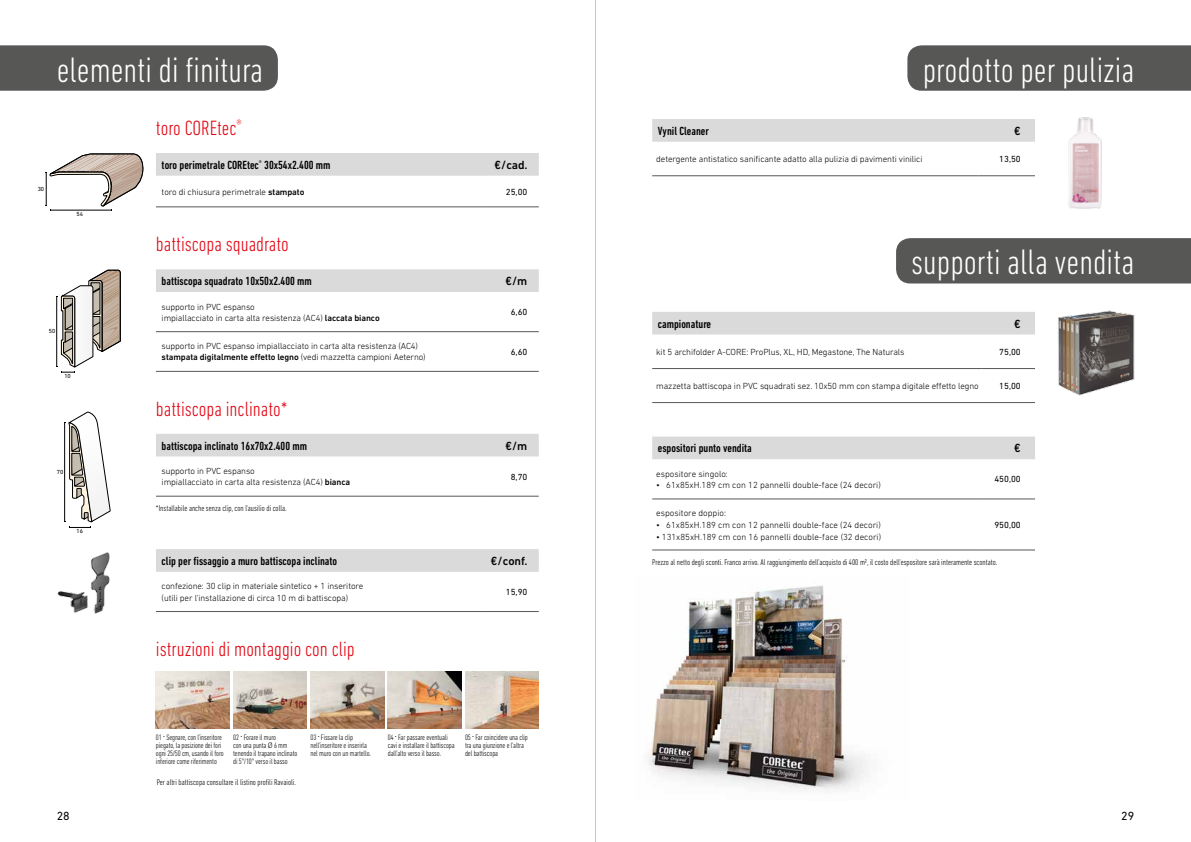
<style>
.page{position:relative;width:1191px;height:842px;background:#fff}
.page>*{position:absolute;margin:0;border:0;box-sizing:border-box;transform-origin:0 0}
.t1{font:300 condensed 36px "DIN Next LT Pro";color:#fff}
.t2{font:300 condensed 21px "DIN Next LT Pro";color:#e30613}
.t3{font:500 condensed 12px "DIN Next LT Pro";color:#000}
.t4{font:500 12px "DIN Next LT Pro";color:#000}
.t5{font:12px "DIN Next LT Pro";color:#000}
.t6{font:300 9px/10.8px "DIN Next LT Pro";letter-spacing:-.01em;color:#000}
.t7{font:9px "DIN Next LT Pro";color:#000}
.t8{font:300 condensed 8.5px "DIN Next LT Pro";color:#000}
.t9{font:300 condensed 8px/8px "DIN Next LT Pro";letter-spacing:-.01em;color:#000}
.t10{font:6px "DIN Next LT Pro";color:#000}
.s1{font-weight:500}
.s2{font-stretch:normal}
</style>
<div class="page">
<img style="left:647px;top:585px;width:221px;height:206px">
<div style="left:652px;top:437px;width:383px;height:22px;background:#dadada"></div>
<hr style="left:652px;top:499px;width:326px;height:1px;background:#575756">
<hr style="left:978px;top:499px;width:57px;height:1px;background:#575756">
<hr style="left:652px;top:550px;width:326px;height:1px;background:#575756">
<hr style="left:978px;top:550px;width:57px;height:1px;background:#575756">
<div style="left:652px;top:312px;width:383px;height:22px;background:#dadada"></div>
<hr style="left:652px;top:368px;width:329px;height:1px;background:#575756">
<hr style="left:981px;top:368px;width:54px;height:1px;background:#575756">
<hr style="left:652px;top:402px;width:329px;height:1px;background:#575756">
<hr style="left:981px;top:402px;width:54px;height:1px;background:#575756">
<div style="left:652px;top:119px;width:383px;height:23px;background:#dadada"></div>
<hr style="left:652px;top:175px;width:326px;height:1px;background:#575756">
<hr style="left:978px;top:175px;width:57px;height:1px;background:#575756">
<svg style="left:56px;top:270px;width:65px;height:103px"></svg>
<div style="left:156px;top:153px;width:383px;height:23px;background:#dadada"></div>
<hr style="left:156px;top:207px;width:326px;height:1px;background:#575756">
<hr style="left:482px;top:207px;width:57px;height:1px;background:#575756">
<div style="left:156px;top:269px;width:383px;height:23px;background:#dadada"></div>
<hr style="left:156px;top:371px;width:326px;height:1px;background:#575756">
<hr style="left:482px;top:371px;width:57px;height:1px;background:#575756">
<hr style="left:156px;top:331px;width:326px;height:1px;background:#575756">
<hr style="left:482px;top:331px;width:57px;height:1px;background:#575756">
<div style="left:156px;top:434px;width:383px;height:22px;background:#dadada"></div>
<hr style="left:156px;top:496px;width:326px;height:1px;background:#575756">
<hr style="left:482px;top:496px;width:57px;height:1px;background:#575756">
<div style="left:156px;top:549px;width:383px;height:23px;background:#dadada"></div>
<hr style="left:156px;top:611px;width:326px;height:1px;background:#575756">
<hr style="left:482px;top:611px;width:57px;height:1px;background:#575756">
<img style="left:90px;top:552px;width:20px;height:62px">
<img style="left:57px;top:591px;width:34px;height:23px">
<img style="left:156px;top:672px;width:74px;height:57px">
<img style="left:233px;top:672px;width:74px;height:57px">
<img style="left:310px;top:672px;width:74px;height:57px">
<img style="left:388px;top:672px;width:73px;height:57px">
<img style="left:465px;top:672px;width:74px;height:57px">
<div style="left:0;top:45px;width:278px;height:46px;background:#575756"></div>
<div style="left:907px;top:45px;width:284px;height:46px;background:#575756"></div>
<div style="left:896px;top:238px;width:295px;height:45px;background:#575756"></div>
<img style="left:1068px;top:118px;width:34px;height:90px">
<img style="left:1058px;top:310px;width:77px;height:86px">
<svg style="left:64px;top:412px;width:46px;height:116px"></svg>
<svg style="left:46px;top:154px;width:98px;height:57px"></svg>
<hr style="left:595px;top:0;width:1px;height:842px;background:#c6c6c6">
<p class="t10" style="left:38px;top:185px;width:8px">30</p>
<h1 class="t1" style="left:57px;top:49px;width:208px">elementi di finitura</h1>
<h1 class="t1" style="left:922px;top:49px;width:213px">prodotto per pulizia</h1>
<p class="t10" style="left:77px;top:211px;width:8px">54</p>
<h2 class="t2" style="left:156px;top:116px;width:87px">toro COREtec<sup>®</sup></h2>
<h3 class="t3" style="left:162px;top:158px;width:170px">toro perimetrale COREtec<sup>®</sup> 30x54x2.400 mm</h3>
<h3 class="t4" style="left:494px;top:158px;width:35px">€/cad.</h3>
<p class="t6" style="left:162px;top:186px;width:144px">toro di chiusura perimetrale <span class="s1">stampato</span></p>
<p class="t7" style="left:506px;top:186px;width:23px">25,00</p>
<h3 class="t3" style="left:658px;top:124px;width:53px">Vynil Cleaner</h3>
<h3 class="t4" style="left:1014px;top:124px;width:8px">€</h3>
<p class="t6" style="left:656px;top:154px;width:268px">detergente antistatico sanificante adatto alla pulizia di pavimenti vinilici</p>
<p class="t7" style="left:999px;top:154px;width:23px">13,50</p>
<p class="t10" style="left:49px;top:327px;width:8px">50</p>
<p class="t10" style="left:64px;top:372px;width:8px">10</p>
<p class="t10" style="left:57px;top:468px;width:8px">70</p>
<p class="t10" style="left:77px;top:527px;width:8px">16</p>
<h2 class="t2" style="left:156px;top:232px;width:134px">battiscopa squadrato</h2>
<h3 class="t3" style="left:162px;top:274px;width:152px">battiscopa squadrato 10x50x2.400 mm</h3>
<h3 class="t4" style="left:505px;top:274px;width:23px">€/m</h3>
<p class="t6" style="left:162px;top:301px;width:220px">supporto in PVC espanso<br>impiallacciato in carta alta resistenza (AC4) <span class="s1">laccata bianco</span></p>
<p class="t7" style="left:511px;top:307px;width:18px">6,60</p>
<p class="t6" style="left:162px;top:341px;width:266px">supporto in PVC espanso impiallacciato in carta alta resistenza (AC4) <span class="s1">stampata digitalmente effetto legno</span> (vedi mazzetta campioni Aeterno)</p>
<p class="t7" style="left:511px;top:347px;width:18px">6,60</p>
<h2 class="t2" style="left:156px;top:397px;width:133px">battiscopa inclinato*</h2>
<h3 class="t3" style="left:162px;top:439px;width:147px">battiscopa inclinato 16x70x2.400 mm</h3>
<h3 class="t4" style="left:505px;top:439px;width:23px">€/m</h3>
<p class="t6" style="left:162px;top:466px;width:190px">supporto in PVC espanso<br>impiallacciato in carta alta resistenza (AC4) <span class="s1">bianca</span></p>
<p class="t7" style="left:511px;top:471px;width:18px">8,70</p>
<p class="t8" style="left:156px;top:503px;width:132px">*Installabile anche senza clip, con l'ausilio di colla.</p>
<h3 class="t3" style="left:162px;top:554px;width:177px">clip per fissaggio a muro battiscopa inclinato</h3>
<h3 class="t4" style="left:491px;top:554px;width:38px">€/conf.</h3>
<p class="t6" style="left:162px;top:580px;width:203px;line-height:11.8px">confezione: 30 clip in materiale sintetico + 1 inseritore (utili per l'installazione di circa 10 m di battiscopa)</p>
<p class="t7" style="left:506px;top:587px;width:23px">15,90</p>
<h2 class="t2" style="left:156px;top:637px;width:200px">istruzioni di montaggio con clip</h2>
<p class="t9" style="left:156px;top:733px;width:69px">01 <sup>•</sup> Segnare, con l’inseritore piegato, la posizione dei fori ogni 25/50 cm, usando il foro inferiore come riferimento</p>
<p class="t9" style="left:310px;top:733px;width:62px">03 <sup>•</sup> Fissare la clip nell’inseritore e inserirla nel muro con un martello.</p>
<p class="t9" style="left:233px;top:733px;width:66px">02 <sup>•</sup> Forare il muro<br>con una punta <span class="s2">Ø</span> 6 mm tenendo il trapano inclinato di 5°/10° verso il basso</p>
<p class="t9" style="left:388px;top:733px;width:68px">04 <sup>•</sup> Far passare eventuali cavi e installare il battiscopa dall’alto verso il basso.</p>
<p class="t9" style="left:465px;top:733px;width:64px">05 <sup>•</sup> Far coincidere una clip tra una giunzione e l’altra del battiscopa</p>
<p class="t8" style="left:157px;top:778px;width:141px">Per altri battiscopa consultare il listino profili Ravaioli.</p>
<h1 class="t1" style="left:911px;top:242px;width:224px">supporti alla vendita</h1>
<h3 class="t3" style="left:658px;top:317px;width:55px">campionature</h3>
<h3 class="t4" style="left:1014px;top:317px;width:8px">€</h3>
<p class="t6" style="left:656px;top:346px;width:250px">kit 5 archifolder A-CORE: ProPlus, XL, HD, Megastone, The Naturals</p>
<p class="t7" style="left:999px;top:347px;width:23px">75,00</p>
<p class="t6" style="left:656px;top:380px;width:324px">mazzetta battiscopa in PVC squadrati sez. 10x50 mm con stampa digitale effetto legno</p>
<p class="t7" style="left:999px;top:381px;width:23px">15,00</p>
<h3 class="t3" style="left:658px;top:442px;width:95px">espositori punto vendita</h3>
<h3 class="t4" style="left:1014px;top:441px;width:8px">€</h3>
<p class="t6" style="left:656px;top:468px;width:73px">espositore singolo:</p>
<p class="t6" style="left:656px;top:480px;width:226px">• 61x85xH.189 cm con 12 pannelli double-face (24 decori)</p>
<p class="t7" style="left:994px;top:474px;width:28px">450,00</p>
<p class="t6" style="left:656px;top:507px;width:71px">espositore doppio:</p>
<p class="t6" style="left:656px;top:519px;width:226px">• 61x85xH.189 cm con 12 pannelli double-face (24 decori)</p>
<p class="t6" style="left:656px;top:531px;width:226px">• 131x85xH.189 cm con 16 pannelli double-face (32 decori)</p>
<p class="t7" style="left:994px;top:520px;width:28px">950,00</p>
<p class="t8" style="left:652px;top:557px;width:346px">Prezzo al netto degli sconti. Franco arrivo. Al raggiungimento dell'acquisto di 400 m2, il costo dell'espositore sarà interamente scontato.</p>
<h3 class="t5" style="left:57px;top:809px;width:15px">28</h3>
<h3 class="t5" style="left:1121px;top:809px;width:15px">29</h3>
</div>
